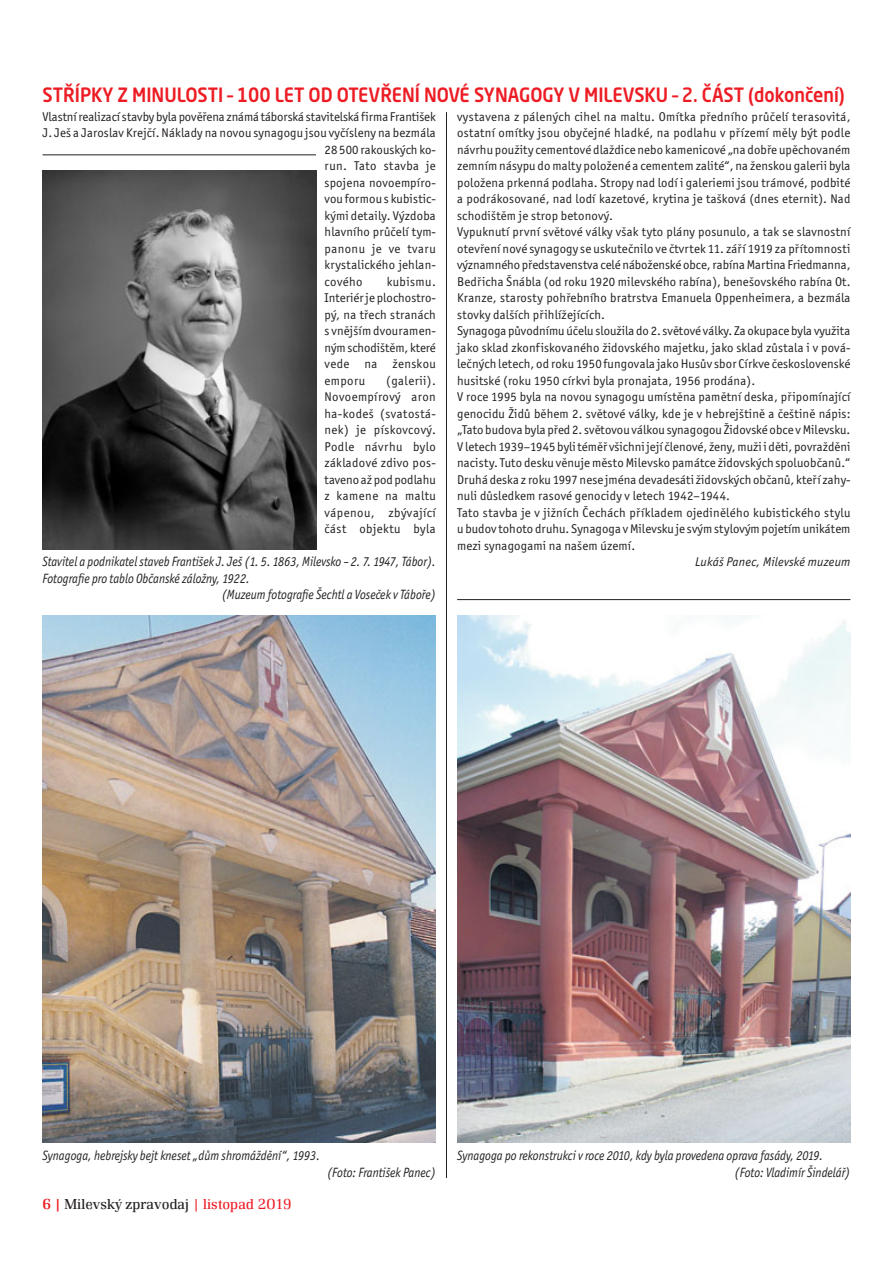
<style>
.page{position:relative;width:893px;height:1263px;background:#fff}
.page>*{position:absolute;margin:0;border:0;box-sizing:border-box;transform-origin:0 0}
.t1{font:500 19.5px "Neo Sans Pro";color:#ed1c24;scale:.92 1}
.t2{font:300 15px "Renault TOT";color:#231f20}
.t3{font:italic 13.5px/16.5px "Officina Sans Itc TOT";color:#231f20;scale:.9 1}
.t4{font:12.75px/16.5px "Officina Sans Itc TOT";letter-spacing:.015em;color:#231f20;text-align:justify}
.t5{font:12.75px "Officina Sans Itc TOT";letter-spacing:-.005em;color:#231f20}
.t6{font:12.75px "Officina Sans Itc TOT";letter-spacing:.035em;color:#231f20}
.t7{font:italic 12.75px "Officina Sans Itc TOT";letter-spacing:.015em;color:#231f20}
.s1{font-weight:500;color:#ed1c24}
.s2{color:#ed1c24}
</style>
<div class="page">
<hr style="left:446px;top:112px;width:1px;height:1066px;background:#231f20">
<img style="left:457px;top:616px;width:393px;height:526px">
<img style="left:43px;top:616px;width:393px;height:527px">
<hr style="left:457px;top:599px;width:393px;height:1px;background:#231f20">
<img style="left:43px;top:170px;width:273px;height:379px">
<hr style="left:43px;top:155px;width:273px;height:1px;background:#231f20">
<h1 class="t1" style="left:43px;top:84px;width:874px">STŘÍPKY Z MINULOSTI – 100 LET OD OTEVŘENÍ NOVÉ SYNAGOGY V MILEVSKU – 2. ČÁST (dokončení)</h1>
<p class="t5" style="left:43px;top:111px;width:395px">Vlastní realizací stavby byla pověřena známá táborská stavitelská firma František</p>
<p class="t4" style="left:43px;top:126px;width:395px">J. Ješ a Jaroslav Krejčí. Náklady na novou synagogu jsou vyčísleny na bezmála</p>
<p class="t4" style="left:325px;top:142px;width:113px">28 500 rakouských ko -</p>
<p class="t6" style="left:325px;top:161px;width:113px">run. Tato stavba je</p>
<p class="t4" style="left:325px;top:175px;width:113px">spojena novoempíro-</p>
<p class="t4" style="left:325px;top:192px;width:113px">vou formou s kubistic-</p>
<p class="t4" style="left:325px;top:208px;width:113px">kými detaily. Výzdoba</p>
<p class="t4" style="left:325px;top:225px;width:113px">hlavního průčelí tym-</p>
<p class="t6" style="left:325px;top:243px;width:113px">panonu je ve tvaru</p>
<p class="t4" style="left:325px;top:258px;width:113px">krystalického jehlan-</p>
<p class="t4" style="left:325px;top:274px;width:40px">cového</p>
<p class="t4" style="left:325px;top:274px;width:113px;text-indent:62px">kubismu.<br>Inte riér je plochostro&shy;pý, na třech stranách s vnějším dvouramen&shy;ným schodištěm, které vede na ženskou emporu</p>
<p class="t4" style="left:325px;top:373px;width:113px;text-indent:62px">(galerii).<br>Novoempírový aron ha-kodeš (svatostá&shy;nek) je pískovcový.<br>Podle návrhu bylo základové zdivo pos&shy;taveno až pod podlahu z kamene na maltu vápenou, zbývající část objektu byla</p>
<p class="t3" style="left:43px;top:554px;width:438px">Stavitel a podnikatel staveb František J. Ješ (1. 5. 1863, Milevsko – 2. 7. 1947, Tábor).</p>
<p class="t3" style="left:43px;top:571px;width:232px">Fotografie pro tablo Občanské záložny, 1922.</p>
<p class="t3" style="left:222px;top:587px;width:239px">(Muzeum fotografie Šechtl a Voseček v Táboře)</p>
<p class="t4" style="left:457px;top:109px;width:395px;text-align:left">vystavena z pálených cihel na maltu. Omítka předního průčelí terasovitá, ostatní omítky jsou obyčejné hladké, na podlahu v přízemí měly být podle návrhu použity cementové dlaždice nebo kamenicové „na dobře upěchovaném zemním násypu do malty položené a cementem zalité“, na ženskou galerii byla položena prkenná podlaha. Stropy nad lodí i galeriemi jsou trámové, podbité a podrákosované, nad lodí kazetové, krytina je tašková (dnes eternit). Nad schodištěm je strop betonový.<br>Vypuknutí první světové války však tyto plány posunulo, a tak se slavnostní otevření nové synagogy se uskutečnilo ve čtvrtek 11. září 1919 za přítomnosti významného představenstva celé náboženské obce, rabína Martina Friedmanna, Bedřicha Šnábla (od roku 1920 milevského rabína), benešovského rabína Ot.<br>Kranze, starosty pohřebního bratrstva Emanuela Oppenheimera, a bezmála stovky dalších přihlížejících.<br>Synagoga původnímu účelu sloužila do 2. světové války. Za okupace byla využita jako sklad zkonfiskovaného židovského majetku, jako sklad zůstala i v pová&shy;lečných letech, od roku 1950 fungovala jako Husův sbor Církve československé husitské (roku 1950 církvi byla pronajata, 1956 prodána).<br>V roce 1995 byla na novou synagogu umístěna pamětní deska, připomínající genocidu Židů během 2. světové války, kde je v hebrejštině a češtině nápis: „Tato budova byla před 2. světovou válkou synagogou Židovské obce v Milevsku.<br>V letech 1939–1945 byli téměř všichni její členové, ženy, muži i děti, povražděni nacisty. Tuto desku věnuje město Milevsko památce židovských spoluobčanů.“ Druhá deska z roku 1997 nese jména devadesáti židovských občanů, kteří zahy&shy;nuli důsledkem rasové genocidy v letech 1942–1944.<br>Tato stavba je v jižních Čechách příkladem ojedinělého kubistického stylu u budov tohoto druhu. Synagoga v Milevsku je svým stylovým pojetím unikátem mezi synagogami na našem území.</p>
<p class="t7" style="left:695px;top:557px;width:157px">Lukáš Panec, Milevské muzeum</p>
<p class="t3" style="left:43px;top:1148px;width:310px">Synagoga, hebrejsky bejt kneset „dům shromáždění“, 1993.</p>
<p class="t2" style="left:43px;top:1199px;width:251px"><span class="s1">6 |</span> Milevský zpravodaj <span class="s2">| listopad 2019</span></p>
<p class="t3" style="left:327px;top:1165px;width:122px">(Foto: František Panec)</p>
<p class="t3" style="left:735px;top:1148px;width:130px;text-indent:-277px">Synagoga po rekonstrukci v roce 2010, kdy byla provedena oprava fasády, 2019. (Foto: Vladimír Šindelář)</p>
</div>
